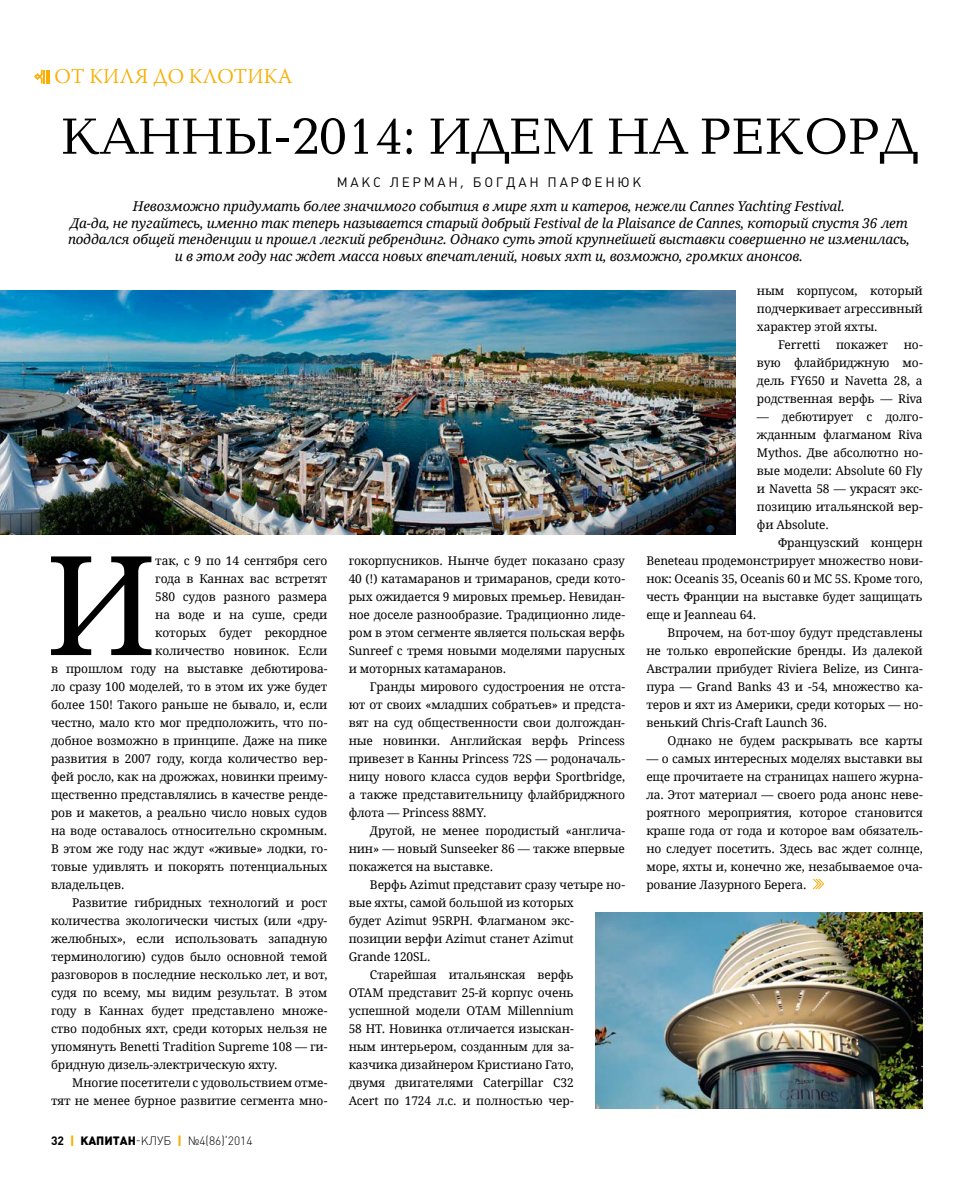
<style>
.page{position:relative;width:978px;height:1191px;background:#fff}
.page>*{position:absolute;margin:0;border:0;box-sizing:border-box;transform-origin:0 0}
.t1{font:138px "Droid Serif";color:#000}
.t2{font:52.5px "Baltica C";color:#000}
.t3{font:300 21px "Warnock Pro";letter-spacing:.005em;color:#f9ae00}
.t4{font:italic 13.5px/16.5px "Droid Serif";letter-spacing:-.01em;color:#000;text-align:center}
.t5{font:13.5px "Plumb";letter-spacing:.2em;color:#000}
.t6{font:12px/18px "Droid Serif";letter-spacing:-.01em;color:#000;text-align:justify}
.t7{font:300 12px "Plumb";color:#000}
.s1{font-weight:700}
.s2{font-weight:900;color:#f9ae00}
.s3{font-family:"Plumb Soft";font-weight:900}
</style>
<div class="page">
<svg style="left:812px;top:879px;width:12px;height:10px"></svg>
<img style="left:0;top:290px;width:736px;height:244px">
<svg style="left:34px;top:70px;width:16px;height:13px"></svg>
<img style="left:595px;top:912px;width:327px;height:196px">
<h3 class="t3" style="left:55px;top:64px;width:239px">ОТ КИЛЯ ДО КЛОТИКА</h3>
<h2 class="t2" style="left:61px;top:109px;width:858px">КАННЫ-2014: ИДЕМ НА РЕКОРД</h2>
<p class="t5" style="left:337px;top:174px;width:306px">МАКС ЛЕРМАН, БОГДАН ПАРФЕНЮК</p>
<p class="t4" style="left:68px;top:198px;width:843px">Невозможно придумать более значимого события в мире яхт и катеров, нежели Cannes Yachting Festival.<br>Да-да, не пугайтесь, именно так теперь называется старый добрый Festival de la Plaisance de Cannes, который спустя 36 лет поддался общей тенденции и прошел легкий ребрендинг. Однако суть этой крупнейшей выставки совершенно не изменилась, и в этом году нас ждет масса новых впечатлений, новых яхт и, возможно, громких анонсов.</p>
<h1 class="t1" style="left:46px;top:520px;width:112px">И</h1>
<p class="t6" style="left:155px;top:552px;width:174px">так, с 9 по 14 сентября сего</p>
<p class="t6" style="left:155px;top:570px;width:174px">года в Каннах вас встретят</p>
<p class="t6" style="left:155px;top:588px;width:174px">580 судов разного размера</p>
<p class="t6" style="left:155px;top:606px;width:174px">на воде и на суше, среди</p>
<p class="t6" style="left:155px;top:624px;width:174px">которых будет рекордное</p>
<p class="t6" style="left:155px;top:642px;width:174px">количество новинок. Если</p>
<p class="t6" style="left:51px;top:660px;width:278px">в прошлом году на выставке дебютирова-</p>
<p class="t6" style="left:51px;top:678px;width:278px">ло сразу 100 моделей, то в этом их уже будет</p>
<p class="t6" style="left:51px;top:696px;width:278px">более 150! Такого раньше не бывало, и, если</p>
<p class="t6" style="left:51px;top:714px;width:278px">честно, мало кто мог предположить, что по-</p>
<p class="t6" style="left:51px;top:732px;width:278px">добное возможно в принципе. Даже на пике</p>
<p class="t6" style="left:51px;top:750px;width:278px">развития в 2007 году, когда количество вер-</p>
<p class="t6" style="left:51px;top:768px;width:278px">фей росло, как на дрожжах, новинки преиму-</p>
<p class="t6" style="left:51px;top:786px;width:278px">щественно представлялись в качестве ренде-</p>
<p class="t6" style="left:51px;top:804px;width:278px">ров и макетов, а реально число новых судов</p>
<p class="t6" style="left:51px;top:822px;width:278px">на воде оставалось относительно скромным.</p>
<p class="t6" style="left:51px;top:840px;width:278px">В этом же году нас ждут «живые» лодки, го-</p>
<p class="t6" style="left:51px;top:858px;width:278px">товые удивлять и покорять потенциальных</p>
<p class="t6" style="left:51px;top:876px;width:75px">владельцев.</p>
<p class="t6" style="left:72px;top:894px;width:257px">Развитие гибридных технологий и рост</p>
<p class="t6" style="left:51px;top:912px;width:278px">количества экологически чистых (или «дру-</p>
<p class="t6" style="left:51px;top:930px;width:278px">желюбных», если использовать западную</p>
<p class="t6" style="left:51px;top:948px;width:278px">терминологию) судов было основной темой</p>
<p class="t6" style="left:51px;top:966px;width:278px">разговоров в последние несколько лет, и вот,</p>
<p class="t6" style="left:51px;top:984px;width:278px">судя по всему, мы видим результат. В этом</p>
<p class="t6" style="left:51px;top:1002px;width:278px">году в Каннах будет представлено множе-</p>
<p class="t6" style="left:51px;top:1020px;width:278px">ство подобных яхт, среди которых нельзя не</p>
<p class="t6" style="left:51px;top:1038px;width:278px">упомянуть Benetti Tradition Supreme 108 — ги-</p>
<p class="t6" style="left:51px;top:1056px;width:228px">бридную дизель-электрическую яхту.</p>
<p class="t6" style="left:72px;top:1074px;width:257px">Многие посетители с удовольствием отме-</p>
<p class="t6" style="left:51px;top:1092px;width:278px">тят не менее бурное развитие сегмента мно-</p>
<p class="t7" style="left:51px;top:1133px;width:203px"><span class="s1">32</span> <span class="s2">|</span> <span class="s3">КАПИТАН</span>-КЛУБ <span class="s2">|</span> №4(86)’2014</p>
<p class="t6" style="left:349px;top:552px;width:278px">гокорпусников. Нынче будет показано сразу 40 (!) катамаранов и тримаранов, среди кото&shy;рых ожидается 9 мировых премьер. Невидан&shy;ное доселе разнообразие. Традиционно лиде&shy;ром в этом сегменте является польская верфь Sunreef с тремя новыми моделями парусных и моторных катамаранов.</p>
<p class="t6" style="left:349px;top:678px;width:278px;text-indent:21px">Гранды мирового судостроения не отста&shy;ют от своих «младших собратьев» и предста&shy;вят на суд общественности свои долгождан&shy;ные новинки. Английская верфь Princess привезет в Канны Princess 72S — родоначаль&shy;ницу нового класса судов верфи Sportbridge, а также представительницу флайбриджного флота — Princess 88MY.</p>
<p class="t6" style="left:349px;top:822px;width:278px;text-indent:21px">Другой, не менее породистый «англича&shy;нин» — новый Sunseeker 86 — также впервые покажется на выставке.</p>
<p class="t6" style="left:370px;top:876px;width:257px">Верфь Azimut представит сразу четыре но-</p>
<p class="t6" style="left:349px;top:894px;width:227px">вые яхты, самой большой из которых</p>
<p class="t6" style="left:349px;top:912px;width:227px">будет Azimut 95RPH. Флагманом экс-</p>
<p class="t6" style="left:349px;top:930px;width:227px">позиции верфи Azimut станет Azimut</p>
<p class="t6" style="left:349px;top:948px;width:83px">Grande 120SL.</p>
<p class="t6" style="left:370px;top:966px;width:205px">Старейшая итальянская верфь</p>
<p class="t6" style="left:349px;top:984px;width:227px">OTAM представит 25-й корпус очень</p>
<p class="t6" style="left:349px;top:1002px;width:227px">успешной модели OTAM Millennium</p>
<p class="t6" style="left:349px;top:1020px;width:227px">58 HT. Новинка отличается изыскан-</p>
<p class="t6" style="left:349px;top:1038px;width:227px">ным интерьером, созданным для за-</p>
<p class="t6" style="left:349px;top:1056px;width:227px">казчика дизайнером Кристиано Гато,</p>
<p class="t6" style="left:349px;top:1074px;width:227px">двумя двигателями Caterpillar C32</p>
<p class="t6" style="left:349px;top:1092px;width:227px">Acert по 1724 л.с. и полностью чер-</p>
<p class="t6" style="left:757px;top:282px;width:167px">ным корпусом, который</p>
<p class="t6" style="left:757px;top:300px;width:167px">подчеркивает агрессивный</p>
<p class="t6" style="left:757px;top:318px;width:122px">характер этой яхты.</p>
<p class="t6" style="left:778px;top:336px;width:44px">Ferretti</p>
<p class="t6" style="left:836px;top:336px;width:53px">покажет</p>
<p class="t6" style="left:757px;top:336px;width:167px;text-indent:147px">но&shy;вую флайбриджную мо&shy;дель FY650 и Navetta 28, а родственная верфь — Riva</p>
<p class="t6" style="left:757px;top:408px;width:167px">— дебютирует с долго&shy;жданным флагманом Riva Mythos. Две абсолютно но&shy;вые модели: Absolute 60 Fly и Navetta 58 — украсят экс&shy;позицию итальянской вер&shy;фи Absolute.</p>
<p class="t6" style="left:646px;top:534px;width:278px;text-indent:132px">Французский концерн Beneteau продемонстрирует множество нови&shy;нок: Oceanis 35, Oceanis 60 и MC 5S. Кроме того, честь Франции на выставке будет защищать еще и Jeanneau 64.</p>
<p class="t6" style="left:646px;top:624px;width:278px;text-indent:21px">Впрочем, на бот-шоу будут представлены не только европейские бренды. Из далекой Австралии прибудет Riviera Belize, из Синга&shy;пура — Grand Banks 43 и -54, множество ка&shy;теров и яхт из Америки, среди которых — но&shy;венький Chris-Craft Launch 36.</p>
<p class="t6" style="left:668px;top:732px;width:257px">Однако не будем раскрывать все карты</p>
<p class="t6" style="left:646px;top:750px;width:278px">— о самых интересных моделях выставки вы еще прочитаете на страницах нашего журна&shy;ла. Этот материал — своего рода анонс неве&shy;роятного мероприятия, которое становится краше года от года и которое вам обязатель&shy;но следует посетить. Здесь вас ждет солнце, море, яхты и, конечно же, незабываемое оча&shy;рование Лазурного Берега.</p>
</div>
